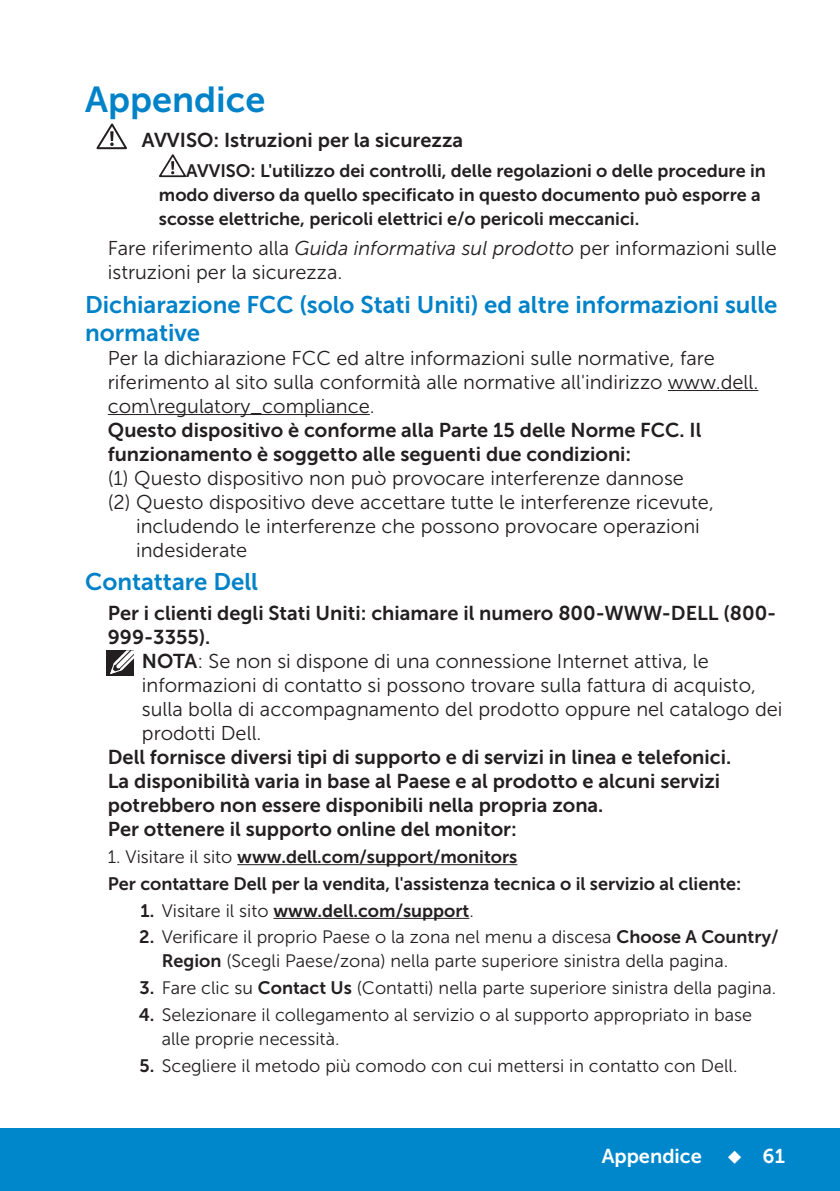
<style>
.page{position:relative;width:840px;height:1191px;background:#fff}
.page>*{position:absolute;margin:0;border:0;box-sizing:border-box;transform-origin:0 0}
.Head1{font:36px "Museo Sans For Dell 700";color:#0082c8}
.Head2{font:24px/28px "Museo Sans For Dell 700";color:#0082c8}
.Paragraph{font:20px/24px "Museo Sans For Dell 300";color:#231f20}
.Paragraph-2{font:20px/24px "Museo Sans For Dell 700";color:#231f20}
.Note{font:20px/24px "Museo Sans For Dell 300";color:#231f20}
.Caution{font:20px "Museo Sans For Dell 700";color:#231f20}
.t1{font:20px "Museo Sans For Dell 700";color:#fff}
.t2{font:18px/24px "Museo Sans For Dell 300";color:#231f20}
.Caution_indent{font:18px/24px "Museo Sans For Dell 700";color:#231f20}
.Paragraph-3{font:18px "Museo Sans For Dell 700";color:#231f20}
.s1{font-style:italic}
.s2{font-family:"Museo Sans For Dell 700"}
.s3{font-family:"Museo Sans For Dell 300"}
</style>
<div class="page">
<div style="left:0;top:1128px;width:839px;height:63px;background:#0087cb"></div>
<hr style="left:667px;top:390px;width:91px;height:1px;background:#231f20">
<hr style="left:108px;top:414px;width:261px;height:1px;background:#231f20">
<hr style="left:237px;top:864px;width:280px;height:1px;background:#231f20">
<hr style="left:273px;top:918px;width:196px;height:1px;background:#231f20">
<svg style="left:159px;top:154px;width:27px;height:23px"></svg>
<svg style="left:96px;top:123px;width:31px;height:27px"></svg>
<div style="left:106px;top:650px;width:27px;height:26px;background:#231f20"></div>
<svg style="left:110px;top:650px;width:23px;height:25px"></svg>
<p class="Head1" style="left:85px;top:80px;width:182px">Appendice</p>
<p class="Caution" style="left:142px;top:129px;width:323px">AVVISO: Istruzioni per la sicurezza</p>
<p class="Caution_indent" style="left:159px;top:159px;width:608px;text-indent:27px">AVVISO: L'utilizzo dei controlli, delle regolazioni o delle procedure in modo diverso da quello specificato in questo documento può esporre a scosse elettriche, pericoli elettrici e/o pericoli meccanici.</p>
<p class="Paragraph" style="left:108px;top:236px;width:670px">Fare riferimento alla <span class="s1">Guida informativa sul prodotto</span> per informazioni sulle istruzioni per la sicurezza.</p>
<p class="Head2" style="left:85px;top:290px;width:693px">Dichiarazione FCC (solo Stati Uniti) ed altre informazioni sulle normative</p>
<p class="Paragraph" style="left:108px;top:346px;width:651px">Per la dichiarazione FCC ed altre informazioni sulle normative, fare riferimento al sito sulla conformità alle normative all'indirizzo www.dell. com\regulatory_compliance.</p>
<p class="Paragraph-2" style="left:108px;top:417px;width:594px">Questo dispositivo è conforme alla Parte 15 delle Norme FCC. Il funzionamento è soggetto alle seguenti due condizioni:</p>
<p class="Paragraph" style="left:108px;top:466px;width:577px">(1) Questo dispositivo non può provocare interferenze dannose</p>
<p class="Paragraph" style="left:136px;top:490px;width:579px;text-indent:-28px">(2) Questo dispositivo deve accettare tutte le interferenze ricevute, includendo le interferenze che possono provocare operazioni indesiderate</p>
<p class="Head2" style="left:85px;top:568px;width:174px">Contattare Dell</p>
<p class="Paragraph-2" style="left:108px;top:601px;width:669px">Per i clienti degli Stati Uniti: chiamare il numero 800-WWW-DELL (800-<br>999-3355).</p>
<p class="Note" style="left:142px;top:649px;width:641px"><span class="s2">NOTA</span>: Se non si dispone di una connessione Internet attiva, le informazioni di contatto si possono trovare sulla fattura di acquisto, sulla bolla di accompagnamento del prodotto oppure nel catalogo dei prodotti Dell.</p>
<p class="Paragraph-2" style="left:108px;top:745px;width:624px">Dell fornisce diversi tipi di supporto e di servizi in linea e telefonici.<br>La disponibilità varia in base al Paese e al prodotto e alcuni servizi potrebbero non essere disponibili nella propria zona.</p>
<p class="Paragraph-2" style="left:108px;top:817px;width:410px">Per ottenere il supporto online del monitor:</p>
<p class="Paragraph-3" style="left:108px;top:846px;width:411px"><span class="s3">1. Visitare il sito</span> www.dell.com/support/monitors</p>
<p class="Paragraph-3" style="left:108px;top:873px;width:634px">Per contattare Dell per la vendita, l'assistenza tecnica o il servizio al cliente:</p>
<p class="Caution_indent" style="left:140px;top:898px;width:334px">1. <span class="s3">Visitare il sito</span> www.dell.com/support<span class="s3">.</span></p>
<p class="t2" style="left:162px;top:925px;width:618px;text-indent:-22px"><span class="s2">2.</span> Verificare il proprio Paese o la zona nel menu a discesa <span class="s2">Choose A Country/<br>Region</span> (Scegli Paese/zona) nella parte superiore sinistra della pagina.</p>
<p class="t2" style="left:139px;top:976px;width:638px"><span class="s2">3.</span> Fare clic su <span class="s2">Contact Us</span> (Contatti) nella parte superiore sinistra della pagina.</p>
<p class="t2" style="left:162px;top:1003px;width:591px;text-indent:-23px"><span class="s2">4.</span> Selezionare il collegamento al servizio o al supporto appropriato in base alle proprie necessità.</p>
<p class="t2" style="left:139px;top:1054px;width:599px"><span class="s2">5.</span> Scegliere il metodo più comodo con cui mettersi in contatto con Dell.</p>
<p class="t1" style="left:601px;top:1144px;width:185px">Appendice ◆ 61</p>
</div>
